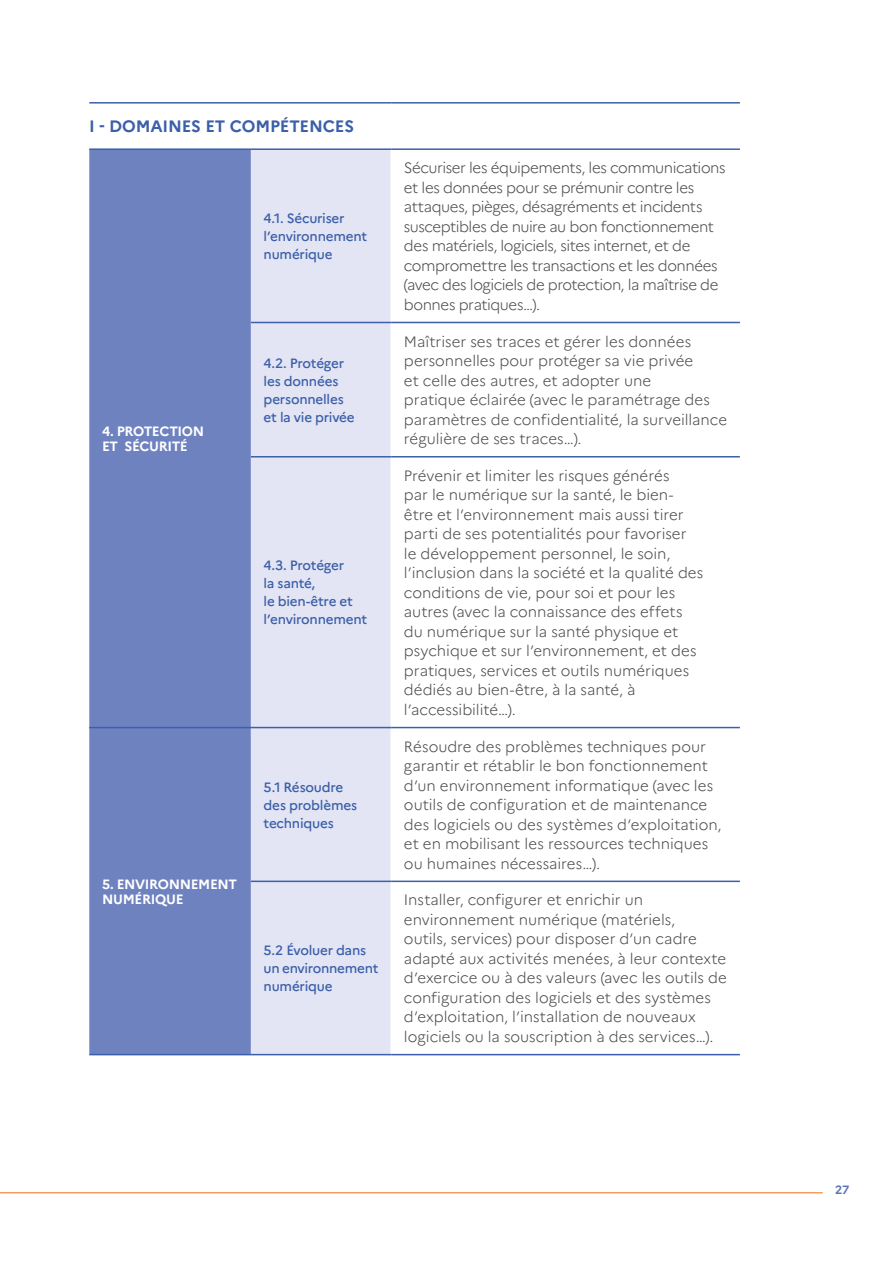
<style>
.page{position:relative;width:893px;height:1263px;background:#fff}
.page>*{position:absolute;margin:0;border:0;box-sizing:border-box;transform-origin:0 0}
.t1{font:700 16.5px "Marianne";letter-spacing:-.01em;color:#3b5fa9}
.t2{font:300 15px/19.5px "Marianne";letter-spacing:-.005em;color:#4a4a49}
.t3{font:300 15px/19.5px "Marianne";letter-spacing:-.03em;color:#4a4a49}
.t4{font:500 13.5px/18px "Marianne";letter-spacing:-.02em;color:#3b5fa9}
.t5{font:700 13.5px/15px "Marianne";letter-spacing:-.025em;color:#fff}
.t6{font:700 12px "Marianne";color:#5b73b7}
</style>
<div class="page">
<hr style="left:0;top:1192px;width:823px;height:1px;background:#ed7016">
<svg style="left:89px;top:150px;width:162px;height:904px;background:#7385c1"></svg>
<div style="left:251px;top:150px;width:139px;height:904px;background:#e3e5f4"></div>
<hr style="left:89px;top:102px;width:162px;height:2px;background:#3b5fa9">
<hr style="left:251px;top:102px;width:140px;height:2px;background:#3b5fa9">
<hr style="left:391px;top:102px;width:349px;height:2px;background:#3b5fa9">
<hr style="left:89px;top:148px;width:162px;height:2px;background:#3b5fa9">
<hr style="left:251px;top:148px;width:140px;height:2px;background:#3b5fa9">
<hr style="left:391px;top:148px;width:349px;height:2px;background:#3b5fa9">
<hr style="left:391px;top:322px;width:349px;height:1px;background:#3b5fa9">
<hr style="left:391px;top:456px;width:349px;height:1px;background:#3b5fa9">
<hr style="left:391px;top:727px;width:349px;height:1px;background:#3b5fa9">
<hr style="left:391px;top:880px;width:349px;height:2px;background:#3b5fa9">
<hr style="left:89px;top:1054px;width:162px;height:1px;background:#3b5fa9">
<hr style="left:391px;top:1054px;width:349px;height:1px;background:#3b5fa9">
<hr style="left:251px;top:1054px;width:140px;height:1px;background:#3b5fa9">
<hr style="left:251px;top:322px;width:140px;height:1px;background:#3b5fa9">
<hr style="left:251px;top:456px;width:140px;height:1px;background:#3b5fa9">
<hr style="left:251px;top:727px;width:140px;height:1px;background:#3b5fa9">
<hr style="left:251px;top:880px;width:140px;height:2px;background:#3b5fa9">
<hr style="left:89px;top:727px;width:162px;height:1px;background:#3b5fa9">
<p class="t1" style="left:89px;top:116px;width:266px">I - DOMAINES ET COMPÉTENCES</p>
<p class="t5" style="left:102px;top:424px;width:104px">4. PROTECTION<br>ET SÉCURITÉ</p>
<p class="t4" style="left:264px;top:209px;width:105px">4.1. Sécuriser l’environnement numérique</p>
<p class="t4" style="left:264px;top:354px;width:93px">4.2. Protéger les données personnelles et la vie privée</p>
<p class="t4" style="left:264px;top:556px;width:105px">4.3. Protéger<br>la santé,<br>le bien-être et l’environnement</p>
<p class="t5" style="left:102px;top:876px;width:137px">5. ENVIRONNEMENT<br>NUMÉRIQUE</p>
<p class="t4" style="left:264px;top:778px;width:95px">5.1 Résoudre des problèmes techniques</p>
<p class="t4" style="left:264px;top:941px;width:116px">5.2 Évoluer dans un environnement numérique</p>
<p class="t3" style="left:404px;top:158px;width:323px">Sécuriser les équipements, les communications et les données pour se prémunir contre les attaques, pièges, désagréments et incidents susceptibles de nuire au bon fonctionnement des matériels, logiciels, sites internet, et de compromettre les transactions et les données (avec des logiciels de protection, la maîtrise de bonnes pratiques…).</p>
<p class="t2" style="left:404px;top:331px;width:325px">Maîtriser ses traces et gérer les données personnelles pour protéger sa vie privée<br>et celle des autres, et adopter une<br>pratique éclairée (avec le paramétrage des paramètres de confidentialité, la surveillance régulière de ses traces…).</p>
<p class="t2" style="left:404px;top:466px;width:301px">Prévenir et limiter les risques générés<br>par le numérique sur la santé, le bien&shy;être et l’environnement mais aussi tirer parti de ses potentialités pour favoriser<br>le développement personnel, le soin, l’inclusion dans la société et la qualité des conditions de vie, pour soi et pour les autres (avec la connaissance des effets du numérique sur la santé physique et psychique et sur l’environnement, et des pratiques, services et outils numériques dédiés au bien-être, à la santé, à l’accessibilité…).</p>
<p class="t2" style="left:404px;top:736px;width:319px">Résoudre des problèmes techniques pour garantir et rétablir le bon fonctionnement d’un environnement informatique (avec les outils de configuration et de maintenance des logiciels ou des systèmes d’exploitation, et en mobilisant les ressources techniques ou humaines nécessaires…).</p>
<p class="t2" style="left:404px;top:890px;width:324px">Installer, configurer et enrichir un environnement numérique (matériels,<br>outils, services) pour disposer d’un cadre adapté aux activités menées, à leur contexte d’exercice ou à des valeurs (avec les outils de configuration des logiciels et des systèmes d’exploitation, l’installation de nouveaux logiciels ou la souscription à des services…).</p>
<p class="t6" style="left:835px;top:1183px;width:16px">27</p>
</div>
